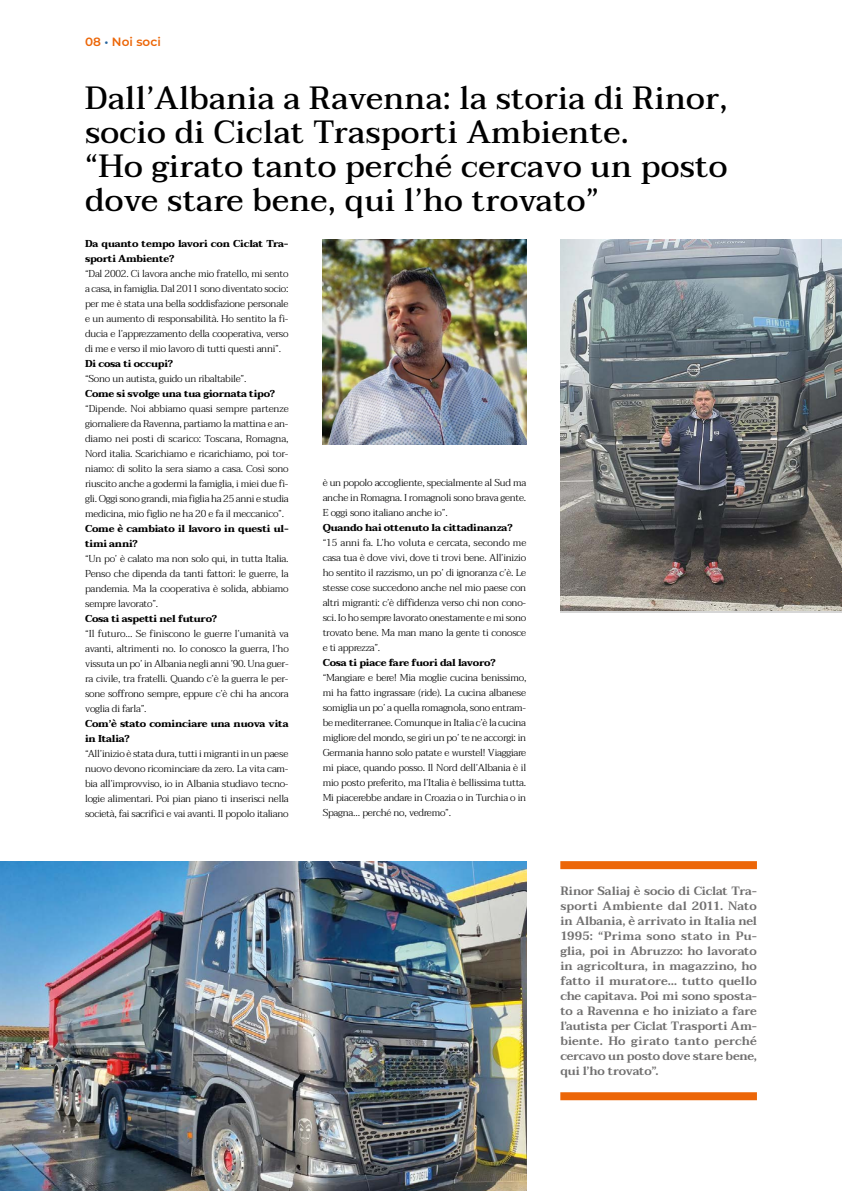
<style>
.page{position:relative;width:842px;height:1191px;background:#fff}
.page>*{position:absolute;margin:0;border:0;box-sizing:border-box;transform-origin:0 0}
.t1{font:500 32px/34px "Taviraj";letter-spacing:.01em;color:#000}
.t2{font:600 12px/15px "Taviraj";letter-spacing:-.01em;color:#706f6f;text-align:justify}
.t3{font:600 12px "Montserrat";letter-spacing:.005em;color:#ec6608}
.t4{font:300 10px/15px "Taviraj";letter-spacing:-.025em;color:#000;text-align:justify}
.t5{font:700 10px/15px "Taviraj";letter-spacing:-.025em;color:#000}
.s1{color:#28649d}
</style>
<div class="page">
<img style="left:323px;top:239px;width:203px;height:205px">
<img style="left:560px;top:239px;width:282px;height:371px">
<img style="left:0;top:861px;width:526px;height:330px">
<div style="left:560px;top:861px;width:197px;height:8px;background:#ec6608"></div>
<div style="left:560px;top:1092px;width:197px;height:8px;background:#ec6608"></div>
<p class="t3" style="left:85px;top:34px;width:77px">08 <span class="s1">•</span> Noi soci</p>
<h1 class="t1" style="left:85px;top:82px;width:644px">Dall’Albania a Ravenna: la storia di Rinor, socio di Ciclat Trasporti Ambiente.<br>“Ho girato tanto perché cercavo un posto dove stare bene, qui l’ho trovato”</h1>
<p class="t5" style="left:85px;top:236px;width:205px">Da quanto tempo lavori con Ciclat Tra&shy;sporti Ambiente?</p>
<p class="t4" style="left:85px;top:266px;width:205px">“Dal 2002. Ci lavora anche mio fratello, mi sento a casa, in famiglia. Dal 2011 sono diventato socio: per me è stata una bella soddisfazione personale e un aumento di responsabilità. Ho sentito la fi&shy;ducia e l’apprezzamento della cooperativa, verso di me e verso il mio lavoro di tutti questi anni”.</p>
<p class="t5" style="left:85px;top:356px;width:90px">Di cosa ti occupi?</p>
<p class="t4" style="left:85px;top:371px;width:163px">“Sono un autista, guido un ribaltabile”.</p>
<p class="t5" style="left:85px;top:386px;width:192px">Come si svolge una tua giornata tipo?</p>
<p class="t4" style="left:85px;top:401px;width:205px">“Dipende. Noi abbiamo quasi sempre partenze giornaliere da Ravenna, partiamo la mattina e an&shy;diamo nei posti di scarico: Toscana, Romagna, Nord italia. Scarichiamo e ricarichiamo, poi tor&shy;niamo: di solito la sera siamo a casa. Così sono riuscito anche a godermi la famiglia, i miei due fi&shy;gli. Oggi sono grandi, mia figlia ha 25 anni e studia medicina, mio figlio ne ha 20 e fa il meccanico”.</p>
<p class="t5" style="left:85px;top:521px;width:205px">Come è cambiato il lavoro in questi ul&shy;timi anni?</p>
<p class="t4" style="left:85px;top:551px;width:205px">“Un po’ è calato ma non solo qui, in tutta Italia.<br>Penso che dipenda da tanti fattori: le guerre, la pandemia. Ma la cooperativa è solida, abbiamo sempre lavorato”.</p>
<p class="t5" style="left:85px;top:611px;width:134px">Cosa ti aspetti nel futuro?</p>
<p class="t4" style="left:85px;top:626px;width:205px">“Il futuro… Se finiscono le guerre l’umanità va avanti, altrimenti no. Io conosco la guerra, l’ho vissuta un po’ in Albania negli anni ’90. Una guer&shy;ra civile, tra fratelli. Quando c’è la guerra le per&shy;sone soffrono sempre, eppure c’è chi ha ancora voglia di farla”.</p>
<p class="t5" style="left:85px;top:716px;width:205px">Com’è stato cominciare una nuova vita in Italia?</p>
<p class="t4" style="left:85px;top:746px;width:205px">“All’inizio è stata dura, tutti i migranti in un paese nuovo devono ricominciare da zero. La vita cam&shy;bia all’improvviso, io in Albania studiavo tecno&shy;logie alimentari. Poi pian piano ti inserisci nella società, fai sacrifici e vai avanti. Il popolo italiano</p>
<p class="t4" style="left:323px;top:475px;width:205px">è un popolo accogliente, specialmente al Sud ma anche in Romagna. I romagnoli sono brava gente.<br>E oggi sono italiano anche io”.</p>
<p class="t5" style="left:323px;top:520px;width:191px">Quando hai ottenuto la cittadinanza?</p>
<p class="t4" style="left:323px;top:535px;width:205px">“15 anni fa. L’ho voluta e cercata, secondo me casa tua è dove vivi, dove ti trovi bene. All’inizio ho sentito il razzismo, un po’ di ignoranza c’è. Le stesse cose succedono anche nel mio paese con altri migranti: c’è diffidenza verso chi non cono&shy;sci. Io ho sempre lavorato onestamente e mi sono trovato bene. Ma man mano la gente ti conosce e ti apprezza”.</p>
<p class="t5" style="left:323px;top:655px;width:174px">Cosa ti piace fare fuori dal lavoro?</p>
<p class="t4" style="left:323px;top:670px;width:205px">“Mangiare e bere! Mia moglie cucina benissimo, mi ha fatto ingrassare (ride). La cucina albanese somiglia un po’ a quella romagnola, sono entram&shy;be mediterranee. Comunque in Italia c’è la cucina migliore del mondo, se giri un po’ te ne accorgi: in Germania hanno solo patate e wurstel! Viaggiare mi piace, quando posso. Il Nord dell’Albania è il mio posto preferito, ma l’Italia è bellissima tutta.<br>Mi piacerebbe andare in Croazia o in Turchia o in Spagna… perché no, vedremo”.</p>
<p class="t2" style="left:560px;top:883px;width:198px">Rinor Saliaj è socio di Ciclat Tra&shy;sporti Ambiente dal 2011. Nato in Albania, è arrivato in Italia nel 1995: “Prima sono stato in Pu&shy;glia, poi in Abruzzo: ho lavorato in agricoltura, in magazzino, ho fatto il muratore… tutto quello che capitava. Poi mi sono sposta&shy;to a Ravenna e ho iniziato a fare l’autista per Ciclat Trasporti Am&shy;biente. Ho girato tanto perché cercavo un posto dove stare bene, qui l’ho trovato”.</p>
</div>
